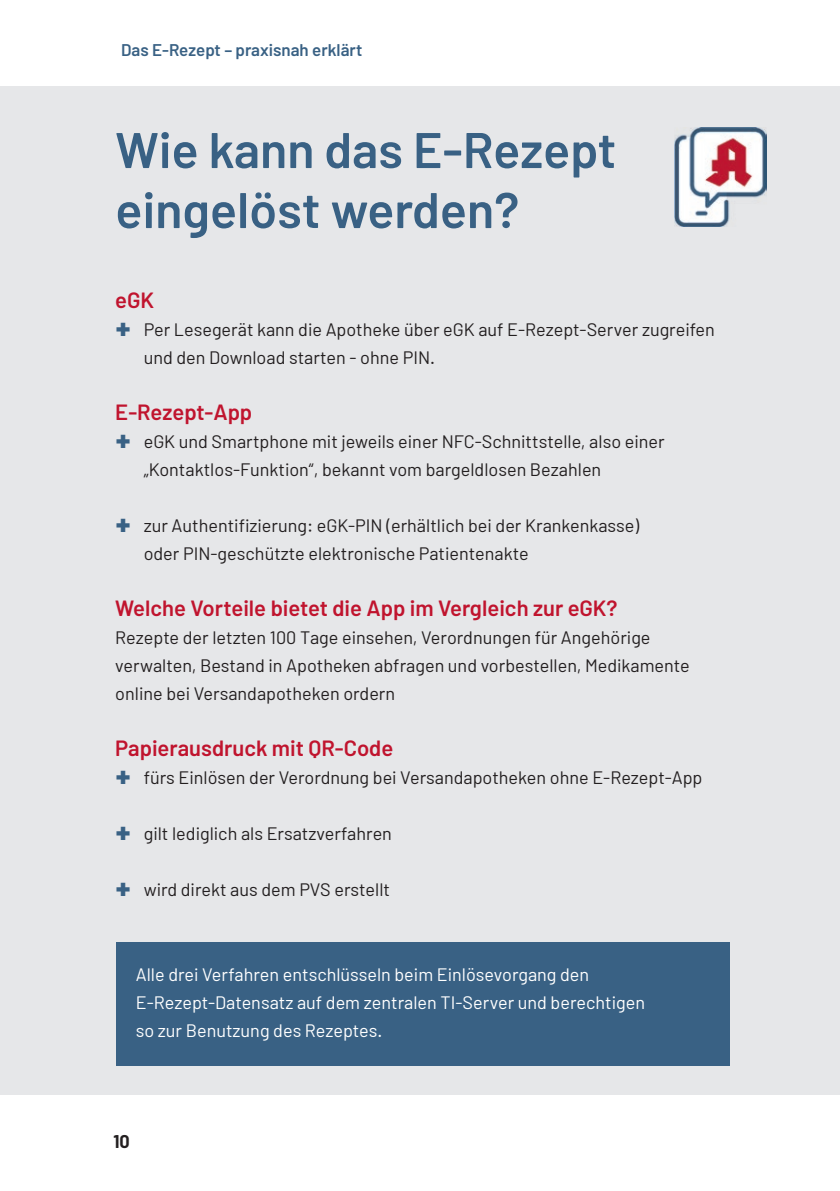
<style>
.page{position:relative;width:840px;height:1191px;background:#fff}
.page>*{position:absolute;margin:0;border:0;box-sizing:border-box;transform-origin:0 0}
.KVNO_H1{font:600 50px/60px "Barlow";color:#396184}
.KVNO_H3{font:600 22px "Barlow";color:#c0142e}
.KVNO_p{font:18px/28px "Barlow";color:#231f20}
.KVNO_p-2{font:18px/28px "Barlow";color:#fff}
.t1{font:700 18px "Barlow";color:#231f20}
.t2{font:600 17px "Barlow";color:#396184}
</style>
<div class="page">
<div style="left:0;top:86px;width:839px;height:1008px;background:#e6e7e9"></div>
<img style="left:674px;top:127px;width:92px;height:100px">
<div style="left:116px;top:942px;width:613px;height:123px;background:#396184"></div>
<p class="t2" style="left:121px;top:40px;width:242px">Das E-Rezept – praxisnah erklärt</p>
<p class="KVNO_H1" style="left:115px;top:119px;width:502px">Wie kann das E-Rezept eingelöst werden?</p>
<p class="KVNO_H3" style="left:115px;top:286px;width:40px">eGK</p>
<p class="KVNO_p" style="left:144px;top:315px;width:572px">Per Lesegerät kann die Apotheke über eGK auf E-Rezept-Server zugreifen und den Download starten - ohne PIN.</p>
<p class="KVNO_H3" style="left:115px;top:398px;width:138px">E-Rezept-App</p>
<p class="KVNO_p" style="left:144px;top:427px;width:522px">eGK und Smartphone mit jeweils einer NFC-Schnittstelle, also einer „Kontaktlos-Funktion“, bekannt vom bargeldlosen Bezahlen</p>
<p class="KVNO_p" style="left:144px;top:511px;width:496px">zur Authentifizierung: eGK-PIN (erhältlich bei der Krankenkasse) oder PIN-geschützte elektronische Patientenakte</p>
<p class="KVNO_H3" style="left:115px;top:594px;width:503px">Welche Vorteile bietet die App im Vergleich zur eGK?</p>
<p class="KVNO_p" style="left:115px;top:623px;width:575px">Rezepte der letzten 100 Tage einsehen, Verordnungen für Angehörige verwalten, Bestand in Apotheken abfragen und vorbestellen, Medikamente online bei Versandapotheken ordern</p>
<p class="KVNO_H3" style="left:115px;top:734px;width:279px">Papierausdruck mit QR-Code</p>
<p class="KVNO_p" style="left:144px;top:763px;width:560px">fürs Einlösen der Verordnung bei Versandapotheken ohne E-Rezept-App</p>
<p class="KVNO_p" style="left:144px;top:819px;width:250px">gilt lediglich als Ersatzverfahren</p>
<p class="KVNO_p" style="left:144px;top:875px;width:248px">wird direkt aus dem PVS erstellt</p>
<p class="KVNO_p-2" style="left:136px;top:959px;width:510px">Alle drei Verfahren entschlüsseln beim Einlösevorgang den<br>E-Rezept-Datensatz auf dem zentralen TI-Server und berechtigen so zur Benutzung des Rezeptes.</p>
<p class="t1" style="left:113px;top:1130px;width:18px">10</p>
</div>
